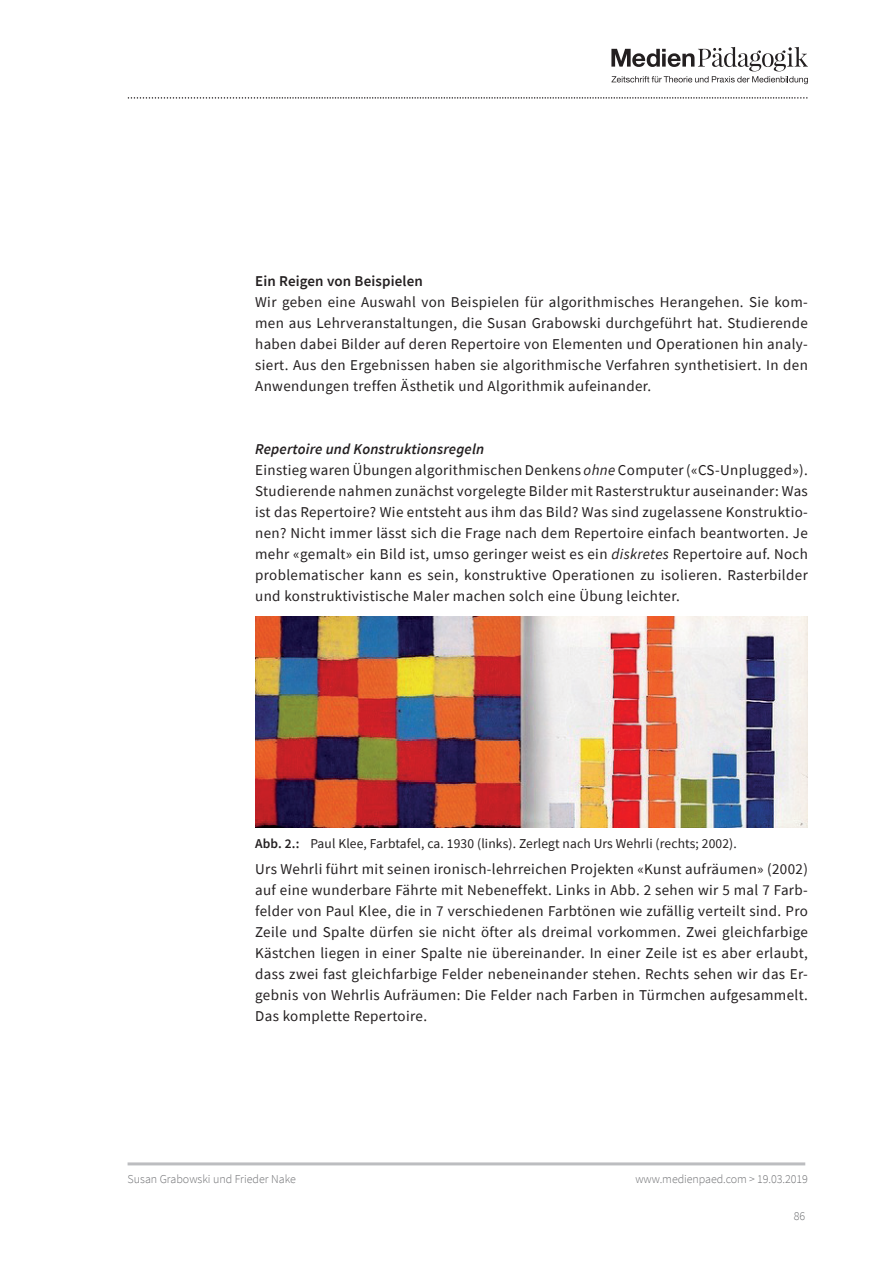
<style>
.page{position:relative;width:893px;height:1263px;background:#fff}
.page>*{position:absolute;margin:0;border:0;box-sizing:border-box;transform-origin:0 0}
.mp-text_ohne_Einzug{font:15px/21px "Source Sans Pro";letter-spacing:.025em;color:#231f20;text-align:justify}
.mp-Titel3{font:italic 600 15px "Source Sans Pro";letter-spacing:.01em;color:#231f20}
.mp-Titel2__de{font:600 15px "Source Sans Pro";letter-spacing:.01em;color:#231f20}
.t1{font:13.5px "Source Sans Pro";letter-spacing:.01em;color:#231f20}
.t2{font:300 12px "Source Sans Pro";color:#6c6d70}
.s1{font-style:italic}
.s2{font-weight:600}
</style>
<div class="page">
<hr style="left:128px;top:1162px;width:677px;height:3px;background:#bcbdc0">
<svg style="left:611px;top:47px;width:197px;height:37px"></svg>
<svg style="left:128px;top:97px;width:679px;height:2px"></svg>
<img style="left:255px;top:616px;width:553px;height:212px">
<h2 class="mp-Titel2__de" style="left:255px;top:271px;width:169px">Ein Reigen von Beispielen</h2>
<p class="mp-text_ohne_Einzug" style="left:255px;top:291px;width:554px">Wir geben eine Auswahl von Beispielen für algorithmisches Herangehen. Sie kom&shy;men aus Lehrveranstaltungen, die Susan Grabowski durchgeführt hat. Studierende haben dabei Bilder auf deren Repertoire von Elementen und Operationen hin analy&shy;siert. Aus den Ergebnissen haben sie algorithmische Verfahren synthetisiert. In den Anwendungen treffen Ästhetik und Algorithmik aufeinander.</p>
<h3 class="mp-Titel3" style="left:255px;top:439px;width:231px">Repertoire und Konstruktionsregeln</h3>
<p class="mp-text_ohne_Einzug" style="left:255px;top:459px;width:554px">Einstieg waren Übungen algorithmischen Denkens <span class="s1">ohne</span> Computer («CS-Unplugged»).<br>Studierende nahmen zunächst vorgelegte Bilder mit Rasterstruktur auseinander: Was ist das Repertoire? Wie entsteht aus ihm das Bild? Was sind zugelassene Konstruktio&shy;nen? Nicht immer lässt sich die Frage nach dem Repertoire einfach beantworten. Je mehr «gemalt» ein Bild ist, umso geringer weist es ein <span class="s1">diskretes</span> Repertoire auf. Noch problematischer kann es sein, konstruktive Operationen zu isolieren. Rasterbilder und konstruktivistische Maler machen solch eine Übung leichter.</p>
<p class="t1" style="left:255px;top:835px;width:483px"><span class="s2">Abb. 2.:</span> Paul Klee, Farbtafel, ca. 1930 (links). Zerlegt nach Urs Wehrli (rechts; 2002).</p>
<p class="mp-text_ohne_Einzug" style="left:255px;top:858px;width:554px">Urs Wehrli führt mit seinen ironisch-lehrreichen Projekten «Kunst aufräumen» (2002) auf eine wunderbare Fährte mit Nebeneffekt. Links in Abb. 2 sehen wir 5 mal 7 Farb&shy;felder von Paul Klee, die in 7 verschiedenen Farbtönen wie zufällig verteilt sind. Pro Zeile und Spalte dürfen sie nicht öfter als dreimal vorkommen. Zwei gleichfarbige Kästchen liegen in einer Spalte nie übereinander. In einer Zeile ist es aber erlaubt, dass zwei fast gleichfarbige Felder nebeneinander stehen. Rechts sehen wir das Er&shy;gebnis von Wehrlis Aufräumen: Die Felder nach Farben in Türmchen aufgesammelt.<br>Das komplette Repertoire.</p>
<p class="t2" style="left:128px;top:1171px;width:170px">Susan Grabowski und Frieder Nake</p>
<p class="t2" style="left:635px;top:1171px;width:174px">www.medienpaed.com &gt; 19.03.2019</p>
<p class="t2" style="left:794px;top:1208px;width:13px">86</p>
</div>
